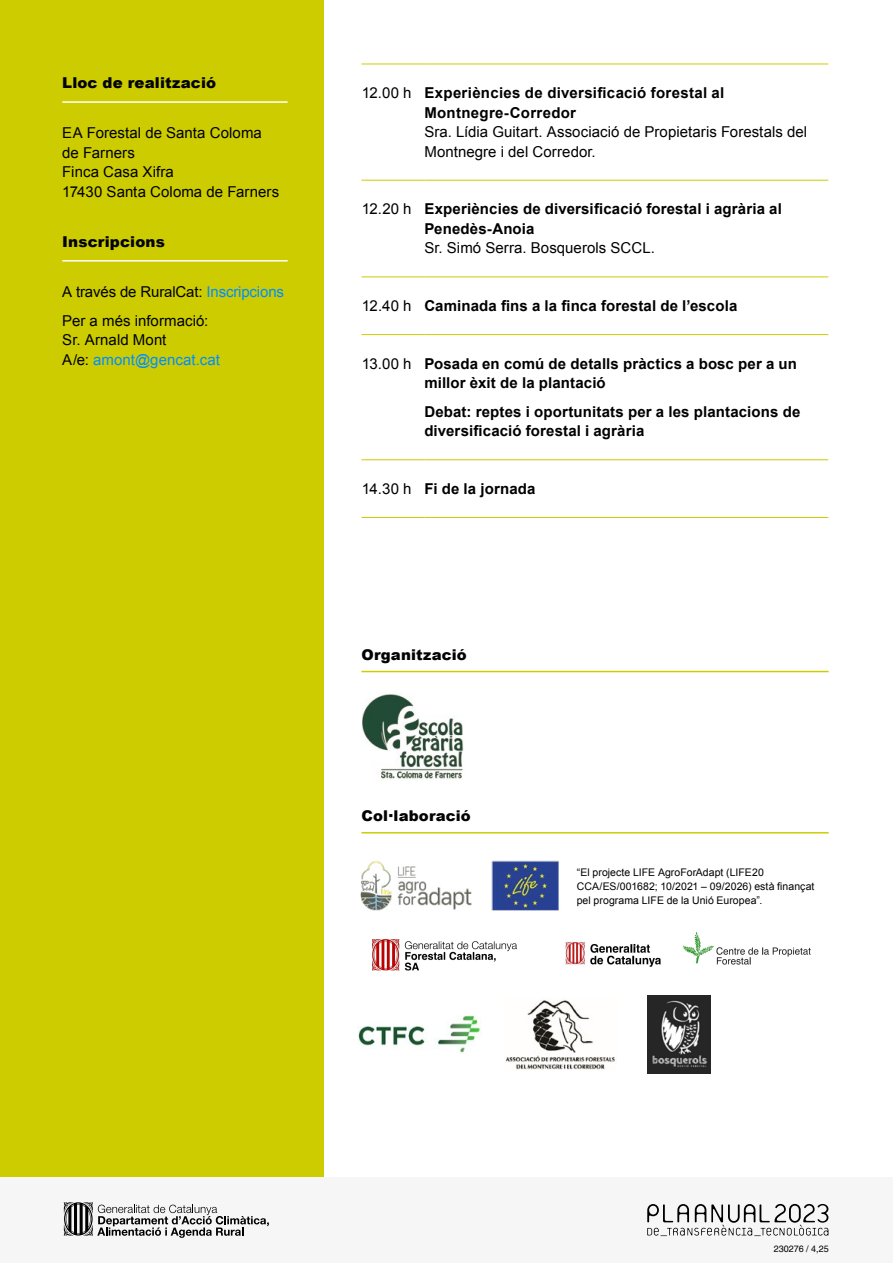
<style>
.page{position:relative;width:893px;height:1263px;background:#fff}
.page>*{position:absolute;margin:0;border:0;box-sizing:border-box;transform-origin:0 0}
._8_Auto_-_Centre{font:700 15px/19.5px "Arial";letter-spacing:.01em;color:#000}
._8_Auto_-_Centre-2{font:15px/19.5px "Arial";letter-spacing:.005em;color:#000}
._8_Auto_-_Left{font:15px "Arial";letter-spacing:-.02em;color:#000}
.t1{font:900 15px "Arial";letter-spacing:.01em;color:#020304}
.t2{font:15px "Arial";letter-spacing:.005em;color:#008dff}
.t3{font:900 14.85px "Arial";letter-spacing:.01em;color:#020304}
._8_Auto_-_Centre-3{font:10.5px "Arial";letter-spacing:.005em;color:#000}
.t4{font:9px "Helvetica";color:#000}
.s1{color:#008dff}
.s2{color:#000}
</style>
<div class="page">
<div style="left:0;top:0;width:323px;height:1178px;background:#cc0"></div>
<hr style="left:361px;top:832px;width:468px;height:1px;background:#cc0">
<hr style="left:361px;top:671px;width:468px;height:1px;background:#cc0">
<hr style="left:62px;top:101px;width:226px;height:2px;background:#fff">
<hr style="left:62px;top:260px;width:226px;height:2px;background:#fff">
<div style="left:0;top:1178px;width:893px;height:85px;background:#f6f6f6"></div>
<svg style="left:64px;top:1202px;width:205px;height:36px"></svg>
<svg style="left:647px;top:1204px;width:181px;height:32px"></svg>
<hr style="left:361px;top:64px;width:63px;height:1px;background:#cc0">
<hr style="left:424px;top:64px;width:404px;height:1px;background:#cc0">
<hr style="left:361px;top:180px;width:63px;height:1px;background:#cc0">
<hr style="left:424px;top:180px;width:404px;height:1px;background:#cc0">
<hr style="left:361px;top:277px;width:63px;height:1px;background:#cc0">
<hr style="left:424px;top:277px;width:404px;height:1px;background:#cc0">
<hr style="left:361px;top:334px;width:63px;height:1px;background:#cc0">
<hr style="left:424px;top:334px;width:404px;height:1px;background:#cc0">
<hr style="left:361px;top:517px;width:63px;height:1px;background:#cc0">
<hr style="left:424px;top:517px;width:404px;height:1px;background:#cc0">
<hr style="left:361px;top:459px;width:63px;height:1px;background:#cc0">
<hr style="left:424px;top:459px;width:404px;height:1px;background:#cc0">
<img style="left:360px;top:860px;width:199px;height:51px">
<img style="left:565px;top:931px;width:246px;height:36px">
<img style="left:372px;top:939px;width:145px;height:32px">
<img style="left:358px;top:1015px;width:123px;height:38px">
<img style="left:505px;top:1000px;width:110px;height:70px">
<img style="left:648px;top:995px;width:62px;height:78px">
<img style="left:362px;top:694px;width:102px;height:85px">
<p class="t1" style="left:62px;top:72px;width:155px">Lloc de realització</p>
<p class="_8_Auto_-_Centre-2" style="left:62px;top:124px;width:201px">EA Forestal de Santa Coloma</p>
<p class="_8_Auto_-_Centre-2" style="left:62px;top:143px;width:74px">de Farners</p>
<p class="_8_Auto_-_Centre-2" style="left:62px;top:163px;width:113px">Finca Casa Xifra</p>
<p class="_8_Auto_-_Centre-2" style="left:62px;top:182px;width:218px">17430 Santa Coloma de Farners</p>
<p class="t1" style="left:62px;top:230px;width:104px">Inscripcions</p>
<p class="_8_Auto_-_Centre-2" style="left:62px;top:282px;width:223px">A través de RuralCat: <span class="s1">Inscripcions</span></p>
<p class="_8_Auto_-_Centre-2" style="left:62px;top:311px;width:148px">Per a més informació:</p>
<p class="_8_Auto_-_Centre-2" style="left:62px;top:330px;width:106px">Sr. Arnald Mont</p>
<p class="t2" style="left:62px;top:350px;width:159px"><span class="s2">A/e:</span> amont@gencat.cat</p>
<p class="_8_Auto_-_Left" style="left:362px;top:83px;width:51px">12.00 h</p>
<p class="_8_Auto_-_Centre" style="left:424px;top:84px;width:302px">Experiències de diversificació forestal al</p>
<p class="_8_Auto_-_Centre" style="left:424px;top:103px;width:153px">Montnegre-Corredor</p>
<p class="_8_Auto_-_Centre-2" style="left:424px;top:122px;width:384px">Sra. Lídia Guitart. Associació de Propietaris Forestals del<br>Montnegre i del Corredor.</p>
<p class="_8_Auto_-_Left" style="left:362px;top:199px;width:51px">12.20 h</p>
<p class="_8_Auto_-_Centre" style="left:424px;top:200px;width:359px">Experiències de diversificació forestal i agrària al<br>Penedès-Anoia</p>
<p class="_8_Auto_-_Centre-2" style="left:424px;top:239px;width:232px">Sr. Simó Serra. Bosquerols SCCL.</p>
<p class="_8_Auto_-_Left" style="left:362px;top:296px;width:51px">12.40 h</p>
<p class="_8_Auto_-_Centre" style="left:424px;top:297px;width:314px">Caminada fins a la finca forestal de l’escola</p>
<p class="_8_Auto_-_Left" style="left:362px;top:354px;width:51px">13.00 h</p>
<p class="_8_Auto_-_Centre" style="left:424px;top:354px;width:374px">Posada en comú de detalls pràctics a bosc per a un millor èxit de la plantació</p>
<p class="_8_Auto_-_Centre" style="left:424px;top:402px;width:378px">Debat: reptes i oportunitats per a les plantacions de diversificació forestal i agrària</p>
<p class="_8_Auto_-_Left" style="left:362px;top:479px;width:51px">14.30 h</p>
<p class="_8_Auto_-_Centre" style="left:424px;top:480px;width:113px">Fi de la jornada</p>
<p class="t3" style="left:361px;top:644px;width:107px">Organització</p>
<p class="t3" style="left:361px;top:805px;width:111px">Col·laboració</p>
<p class="_8_Auto_-_Centre-3" style="left:577px;top:866px;width:189px">“El projecte LIFE AgroForAdapt (LIFE20</p>
<p class="_8_Auto_-_Centre-3" style="left:577px;top:879px;width:239px">CCA/ES/001682; 10/2021 – 09/2026) està finançat</p>
<p class="_8_Auto_-_Centre-3" style="left:577px;top:893px;width:187px">pel programa LIFE de la Unió Europea”.</p>
<p class="t4" style="left:774px;top:1243px;width:57px">230276 / 4,25</p>
</div>
